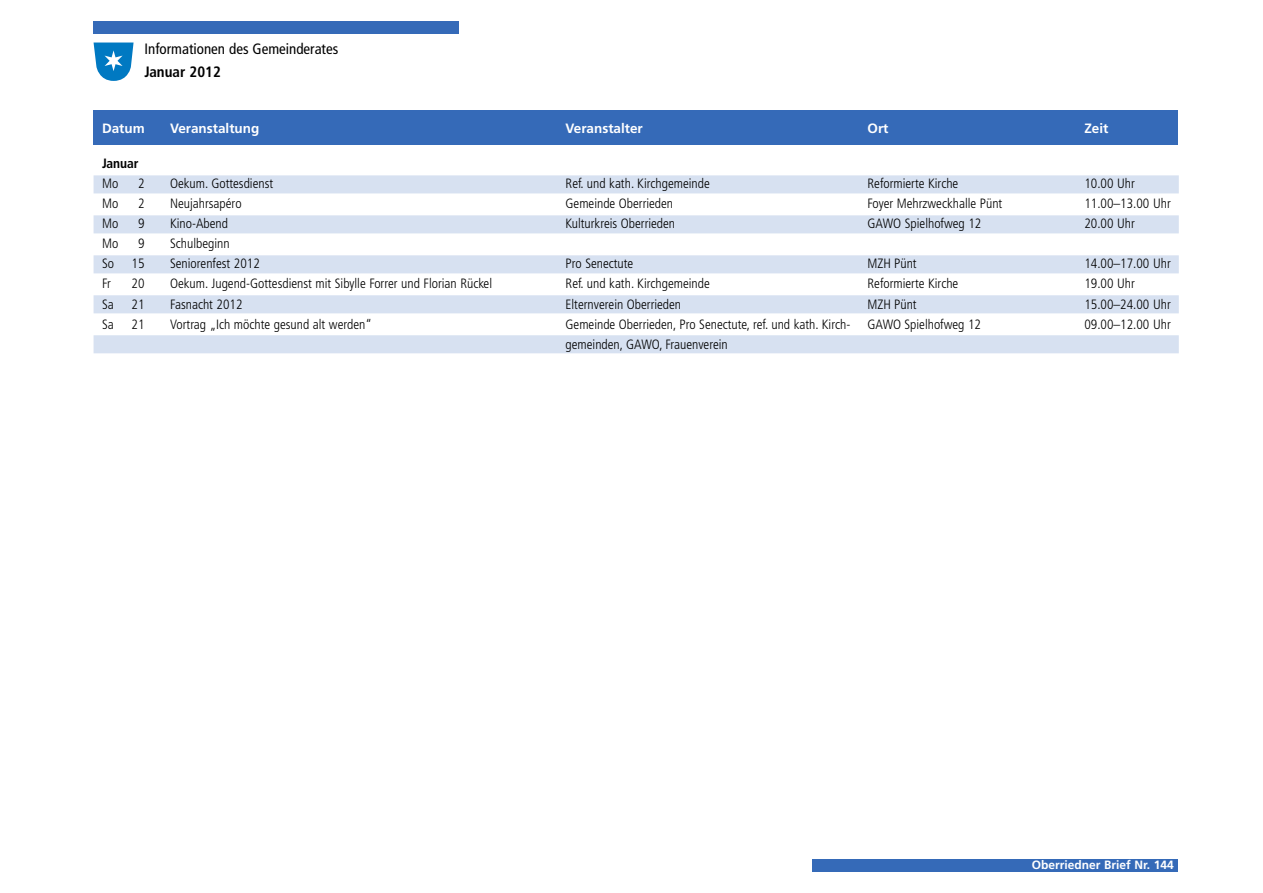
<style>
.page{position:relative;width:1263px;height:893px;background:#fff}
.page>*{position:absolute;margin:0;border:0;box-sizing:border-box;transform-origin:0 0}
.t1{font:condensed 15px "Frutiger";color:#000}
.t2{font:700 condensed 15px "Frutiger";color:#000}
.t3{font:300 condensed 13.5px "Frutiger";color:#000}
.t4{font:700 13.5px "Frutiger";color:#fff}
.t5{font:700 condensed 13.5px "Frutiger";color:#000}
.t6{font:700 12px "Frutiger";color:#fff}
</style>
<div class="page">
<div style="left:94px;top:175px;width:1085px;height:18px;background:#d7e1f1"></div>
<div style="left:94px;top:215px;width:1085px;height:18px;background:#d7e1f1"></div>
<div style="left:94px;top:255px;width:1085px;height:18px;background:#d7e1f1"></div>
<div style="left:94px;top:295px;width:1085px;height:18px;background:#d7e1f1"></div>
<div style="left:94px;top:335px;width:1085px;height:18px;background:#d7e1f1"></div>
<svg style="left:94px;top:43px;width:40px;height:38px"></svg>
<div style="left:94px;top:21px;width:365px;height:13px;background:#356ab8"></div>
<div style="left:812px;top:859px;width:366px;height:13px;background:#356ab8"></div>
<div style="left:94px;top:111px;width:1084px;height:34px;background:#356ab8"></div>
<p class="t1" style="left:145px;top:43px;width:195px">Informationen des Gemeinderates</p>
<p class="t2" style="left:145px;top:66px;width:78px">Januar 2012</p>
<p class="t4" style="left:102px;top:123px;width:44px">Datum</p>
<p class="t4" style="left:170px;top:123px;width:91px">Veranstaltung</p>
<p class="t4" style="left:566px;top:123px;width:79px">Veranstalter</p>
<p class="t4" style="left:867px;top:123px;width:23px">Ort</p>
<p class="t4" style="left:1084px;top:123px;width:26px">Zeit</p>
<p class="t5" style="left:102px;top:158px;width:38px">Januar</p>
<p class="t3" style="left:102px;top:178px;width:18px">Mo</p>
<p class="t3" style="left:138px;top:178px;width:8px">2</p>
<p class="t3" style="left:170px;top:178px;width:105px">Oekum. Gottesdienst</p>
<p class="t3" style="left:566px;top:178px;width:146px">Ref. und kath. Kirchgemeinde</p>
<p class="t3" style="left:867px;top:178px;width:92px">Reformierte Kirche</p>
<p class="t3" style="left:1084px;top:178px;width:52px">10.00 Uhr</p>
<p class="t3" style="left:102px;top:198px;width:18px">Mo</p>
<p class="t3" style="left:138px;top:198px;width:8px">2</p>
<p class="t3" style="left:170px;top:198px;width:73px">Neujahrsapéro</p>
<p class="t3" style="left:566px;top:198px;width:109px">Gemeinde Oberrieden</p>
<p class="t3" style="left:867px;top:198px;width:136px">Foyer Mehrzweckhalle Pünt</p>
<p class="t3" style="left:1084px;top:198px;width:88px">11.00–13.00 Uhr</p>
<p class="t3" style="left:102px;top:218px;width:18px">Mo</p>
<p class="t3" style="left:138px;top:218px;width:8px">9</p>
<p class="t3" style="left:170px;top:218px;width:60px">Kino-Abend</p>
<p class="t3" style="left:566px;top:218px;width:111px">Kulturkreis Oberrieden</p>
<p class="t3" style="left:867px;top:218px;width:115px">GAWO Spielhofweg 12</p>
<p class="t3" style="left:1084px;top:218px;width:52px">20.00 Uhr</p>
<p class="t3" style="left:102px;top:238px;width:18px">Mo</p>
<p class="t3" style="left:138px;top:238px;width:8px">9</p>
<p class="t3" style="left:170px;top:238px;width:61px">Schulbeginn</p>
<p class="t3" style="left:102px;top:258px;width:14px">So</p>
<p class="t3" style="left:132px;top:258px;width:14px">15</p>
<p class="t3" style="left:170px;top:258px;width:91px">Seniorenfest 2012</p>
<p class="t3" style="left:566px;top:258px;width:69px">Pro Senectute</p>
<p class="t3" style="left:867px;top:258px;width:51px">MZH Pünt</p>
<p class="t3" style="left:1084px;top:258px;width:88px">14.00–17.00 Uhr</p>
<p class="t3" style="left:102px;top:278px;width:10px">Fr</p>
<p class="t3" style="left:132px;top:278px;width:14px">20</p>
<p class="t3" style="left:170px;top:278px;width:323px">Oekum. Jugend-Gottesdienst mit Sibylle Forrer und Florian Rückel</p>
<p class="t3" style="left:566px;top:278px;width:146px">Ref. und kath. Kirchgemeinde</p>
<p class="t3" style="left:867px;top:278px;width:92px">Reformierte Kirche</p>
<p class="t3" style="left:1084px;top:278px;width:52px">19.00 Uhr</p>
<p class="t3" style="left:102px;top:298px;width:13px">Sa</p>
<p class="t3" style="left:132px;top:298px;width:14px">21</p>
<p class="t3" style="left:170px;top:298px;width:74px">Fasnacht 2012</p>
<p class="t3" style="left:566px;top:298px;width:117px">Elternverein Oberrieden</p>
<p class="t3" style="left:867px;top:298px;width:51px">MZH Pünt</p>
<p class="t3" style="left:1084px;top:298px;width:88px">15.00–24.00 Uhr</p>
<p class="t3" style="left:102px;top:318px;width:13px">Sa</p>
<p class="t3" style="left:132px;top:318px;width:14px">21</p>
<p class="t3" style="left:170px;top:318px;width:203px">Vortrag „Ich möchte gesund alt werden“</p>
<p class="t3" style="left:566px;top:318px;width:286px">Gemeinde Oberrieden, Pro Senectute, ref. und kath. Kirch-</p>
<p class="t3" style="left:867px;top:318px;width:115px">GAWO Spielhofweg 12</p>
<p class="t3" style="left:1084px;top:318px;width:88px">09.00–12.00 Uhr</p>
<p class="t3" style="left:566px;top:338px;width:164px">gemeinden, GAWO, Frauenverein</p>
<p class="t6" style="left:1032px;top:860px;width:143px">Oberriedner Brief Nr. 144</p>
</div>
